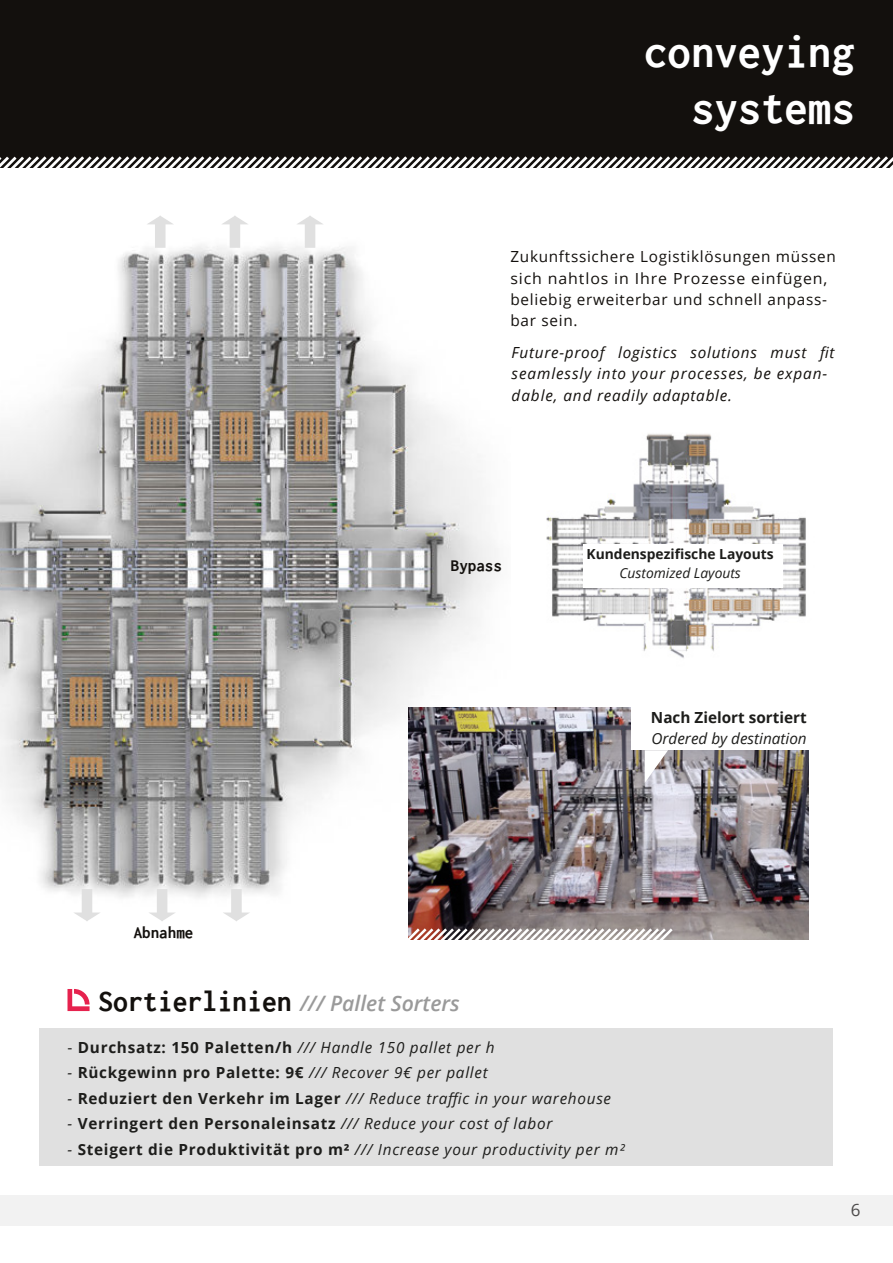
<style>
.page{position:relative;width:893px;height:1263px;background:#fff}
.page>*{position:absolute;margin:0;border:0;box-sizing:border-box;transform-origin:0 0}
.t1{font:700 46.8px/56.1px "Inconsolata";color:#fff;text-align:right}
.t2{font:italic 600 21.3px "Open Sans";color:#9a9a9a}
.t3{font:700 16.95px "Inconsolata";color:#13100d}
.t4{font:16.95px "Open Sans";color:#4c4a4a}
.t5{font:700 15.3px "Open Sans";letter-spacing:.045em;color:#1d1d1b}
.t6{font:italic 15.3px "Open Sans";letter-spacing:.045em;color:#1d1d1b}
.t7{font:15.3px/21.3px "Open Sans";letter-spacing:.045em;color:#13100d}
.t8{font:italic 15.3px/21.3px "Open Sans";letter-spacing:.045em;color:#13100d}
.t9{font:italic 15.3px "Open Sans";color:#1d1d1b}
.t10{font:700 15.3px "Open Sans";color:#1d1d1b}
.t11{font:700 13.8px "Open Sans";color:#1d1d1b}
.t12{font:italic 13.8px "Open Sans";color:#1d1d1b}
.s1{font-family:"Inconsolata";font-weight:700;font-style:normal;font-size:29.7px;color:#13100d}
.s2{font-weight:400}
.s3{font-weight:400;font-style:italic}
.s4{font-weight:700;font-style:normal}
</style>
<div class="page">
<div style="left:0;top:1195px;width:893px;height:30px;background:#f2f2f2"></div>
<img style="left:0;top:233px;width:799px;height:707px">
<div style="left:0;top:0;width:893px;height:167px;background:#13100d"></div>
<div style="left:39px;top:1029px;width:794px;height:137px;background:#e0e0e0"></div>
<svg style="left:0;top:156px;width:893px;height:12px"></svg>
<svg style="left:67px;top:989px;width:23px;height:22px"></svg>
<svg style="left:297px;top:216px;width:26px;height:17px"></svg>
<div style="left:305px;top:223px;width:10px;height:25px;background:#e0e0e0"></div>
<svg style="left:222px;top:216px;width:26px;height:17px"></svg>
<div style="left:230px;top:223px;width:10px;height:25px;background:#e0e0e0"></div>
<svg style="left:147px;top:216px;width:26px;height:9px"></svg>
<div style="left:155px;top:223px;width:11px;height:25px;background:#e0e0e0"></div>
<img style="left:511px;top:428px;width:295px;height:246px">
<div style="left:584px;top:544px;width:199px;height:43px;background:#fff"></div>
<svg style="left:73px;top:904px;width:28px;height:17px"></svg>
<div style="left:82px;top:889px;width:10px;height:25px;background:#e0e0e0"></div>
<svg style="left:149px;top:904px;width:27px;height:17px"></svg>
<div style="left:157px;top:889px;width:10px;height:25px;background:#e0e0e0"></div>
<svg style="left:223px;top:904px;width:27px;height:17px"></svg>
<div style="left:231px;top:889px;width:11px;height:25px;background:#e0e0e0"></div>
<img style="left:408px;top:707px;width:400px;height:232px">
<svg style="left:403px;top:926px;width:272px;height:14px"></svg>
<div style="left:632px;top:705px;width:191px;height:45px;background:#fff"></div>
<svg style="left:645px;top:750px;width:23px;height:33px"></svg>
<h1 class="t1" style="left:644px;top:27px;width:212px">conveying systems</h1>
<p class="t3" style="left:134px;top:927px;width:61px">Abnahme</p>
<p class="t7" style="left:510px;top:248px;width:327px">Zukunftssichere Logistiklösungen müssen sich nahtlos in Ihre Prozesse einfügen, beliebig erweiterbar und schnell anpass&shy;bar sein.</p>
<p class="t8" style="left:512px;top:342px;width:324px">Future-proof logistics solutions must fit seamlessly into your processes, be expan&shy;dable, and readily adaptable.</p>
<p class="t3" style="left:451px;top:559px;width:53px">Bypass</p>
<p class="t11" style="left:586px;top:545px;width:189px">Kundenspezifische Layouts</p>
<p class="t12" style="left:619px;top:568px;width:123px">Customized Layouts</p>
<p class="t10" style="left:651px;top:711px;width:157px">Nach Zielort sortiert</p>
<p class="t9" style="left:651px;top:732px;width:157px">Ordered by destination</p>
<h2 class="t2" style="left:98px;top:995px;width:363px"><span class="s1">Sortierlinien</span> /// Pallet Sorters</h2>
<p class="t5" style="left:67px;top:1036px;width:429px"><span class="s2">-</span> Durchsatz: 150 Paletten/h <span class="s3">/// Handle 150 pallet per h</span></p>
<p class="t5" style="left:67px;top:1062px;width:422px"><span class="s3">-</span> Rückgewinn pro Palette: 9€ <span class="s3">/// Recover 9€ per pallet</span></p>
<p class="t6" style="left:67px;top:1092px;width:545px">- <span class="s4">Reduziert den Verkehr im Lager</span> /// Reduce traffic in your warehouse</p>
<p class="t5" style="left:67px;top:1113px;width:486px"><span class="s3">-</span> Verringert den Personaleinsatz <span class="s3">/// Reduce your cost of labor</span></p>
<p class="t6" style="left:67px;top:1143px;width:559px">- <span class="s4">Steigert die Produktivität pro m²</span> /// Increase your productivity per m²</p>
<p class="t4" style="left:851px;top:1203px;width:11px">6</p>
</div>
